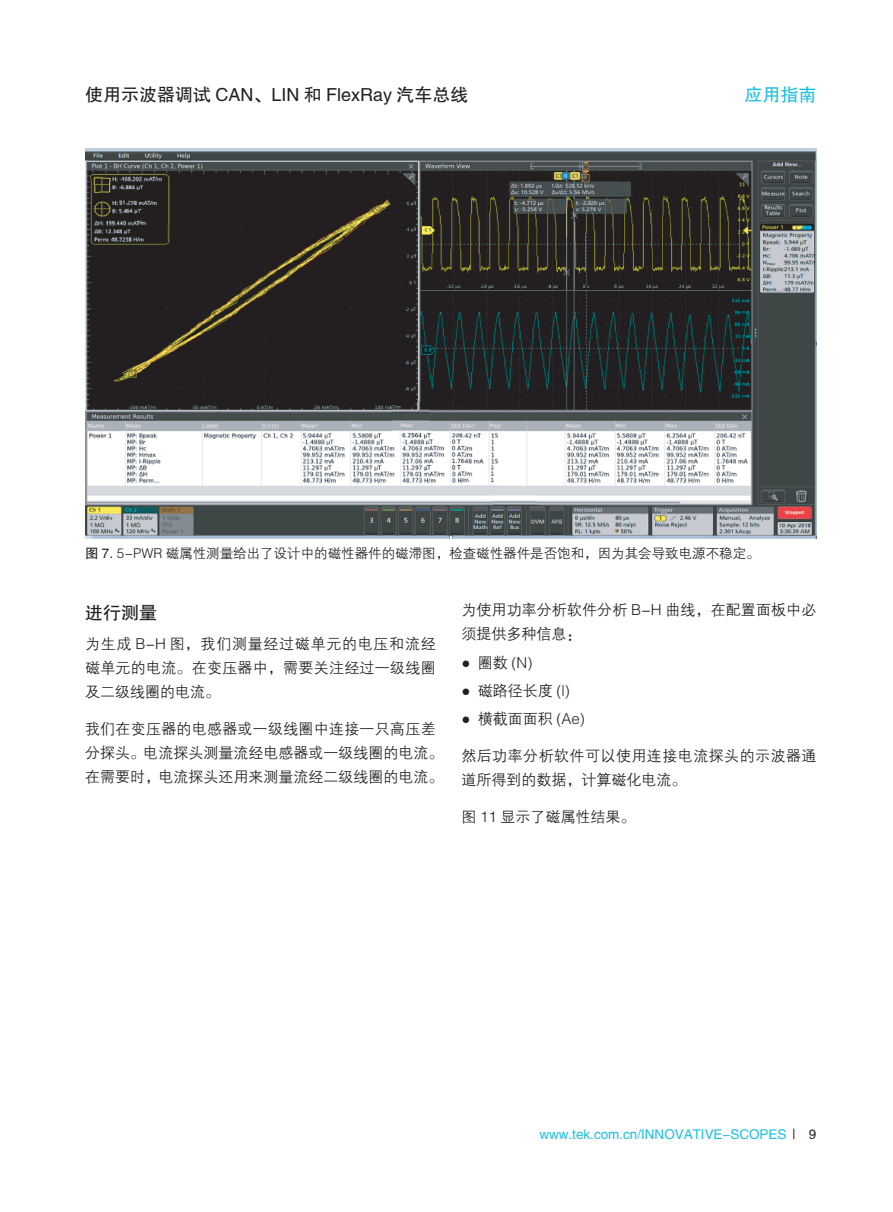
<style>
.page{position:relative;width:893px;height:1212px;background:#fff}
.page>*{position:absolute;margin:0;border:0;box-sizing:border-box;transform-origin:0 0}
.t1{font:18px "FZHTJW GB1 0";color:#231f20}
.t2{font:18px "FZHTJW GB1 0";color:#1cbfdf}
.t3{font:15px/24px "FZZDXJW GB1 0";letter-spacing:.005em;color:#231f20}
.t4{font:15px/24px "FZZDXJW GB1 0";letter-spacing:.03em;color:#231f20}
.t5{font:13.5px "FZZDXJW GB1 0";color:#231f20}
.t6{font:13.5px "FZHTJW GB1 0";color:#1cbfdf}
.t7{font:13.5px "FZHTJW GB1 0";color:#231f20}
.s1{font-family:"FZHTJW GB1 0"}
.s2{font-family:"Arial"}
</style>
<div class="page">
<img style="left:85px;top:149px;width:731px;height:390px">
<p class="t1" style="left:85px;top:84px;width:385px">使用示波器调试 CAN、LIN 和 FlexRay 汽车总线</p>
<p class="t2" style="left:744px;top:84px;width:73px">应用指南</p>
<p class="t5" style="left:85px;top:546px;width:676px"><span class="s1">图 7.</span> 5-PWR 磁属性测量给出了设计中的磁性器件的磁滞图，检查磁性器件是否饱和，因为其会导致电源不稳定。</p>
<p class="t1" style="left:85px;top:603px;width:73px">进行测量</p>
<p class="t3" style="left:85px;top:632px;width:352px;text-align:justify">为生成 B-H 图，我们测量经过磁单元的电压和流经磁单元的电流。在变压器中，需要关注经过一级线圈及二级线圈的电流。</p>
<p class="t3" style="left:85px;top:717px;width:360px">我们在变压器的电感器或一级线圈中连接一只高压差分探头。电流探头测量流经电感器或一级线圈的电流。在需要时，电流探头还用来测量流经二级线圈的电流。</p>
<p class="t3" style="left:461px;top:599px;width:357px">为使用功率分析软件分析 B-H 曲线，在配置面板中必须提供多种信息：</p>
<p class="t3" style="left:461px;top:651px;width:73px"><span class="s2">●</span> 圈数 (N)</p>
<p class="t3" style="left:461px;top:679px;width:110px"><span class="s2">●</span> 磁路径长度 (l)</p>
<p class="t3" style="left:461px;top:707px;width:125px"><span class="s2">●</span> 横截面面积 (Ae)</p>
<p class="t4" style="left:461px;top:744px;width:357px">然后功率分析软件可以使用连接电流探头的示波器通道所得到的数据，计算磁化电流。</p>
<p class="t3" style="left:461px;top:805px;width:176px">图 11 显示了磁属性结果。</p>
<p class="t6" style="left:539px;top:1126px;width:249px">www.tek.com.cn/INNOVATIVE-SCOPES</p>
<p class="t7" style="left:809px;top:1126px;width:9px">9</p>
</div>
